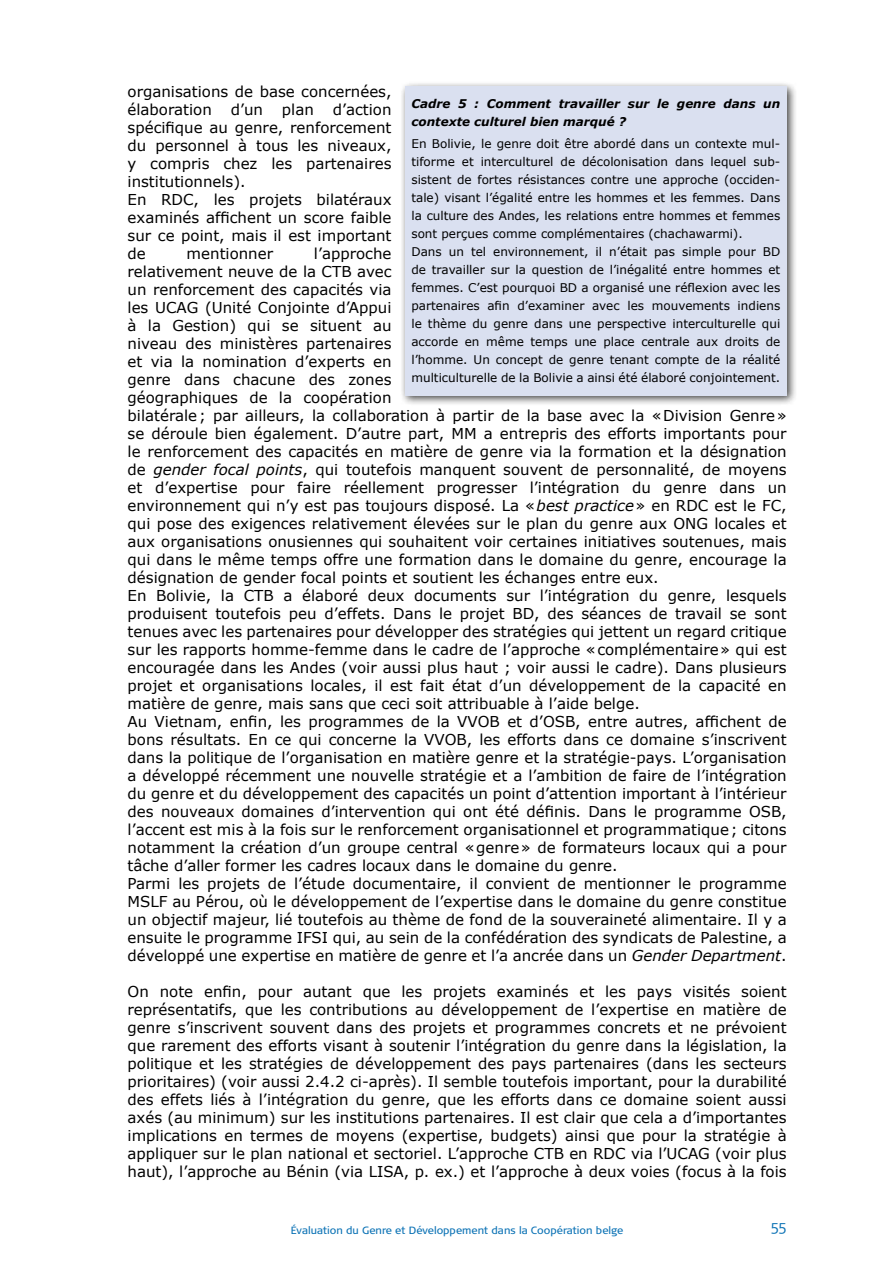
<style>
.page{position:relative;width:893px;height:1263px;background:#fff}
.page>*{position:absolute;margin:0;border:0;box-sizing:border-box;transform-origin:0 0}
.t1{font:15px/18px "Verdana";color:#000}
.t2{font:300 15px "Signa Normal";color:#0b72b5}
.t3{font:12px/18px "Verdana";color:#000}
.t4{font:italic 700 12px/18px "Verdana";color:#000}
.t5{font:10.5px "Signa Normal";color:#0b72b5}
.s1{font-style:italic}
</style>
<div class="page">
<div style="left:400px;top:81px;width:398px;height:325px;background:#000;opacity:.75"></div>
<div style="left:405px;top:86px;width:382px;height:309px;background:#dae0f0"></div>
<p class="t1" style="left:128px;top:82px;width:265px">organisations de base concernées, élaboration</p>
<p class="t4" style="left:411px;top:94px;width:370px">Cadre 5 : Comment travailler sur le genre dans un contexte culturel bien marqué ?</p>
<p class="t3" style="left:411px;top:135px;width:370px">En Bolivie, le genre doit être abordé dans un contexte mul&shy;tiforme et interculturel de décolonisation dans lequel sub&shy;sistent de fortes résistances contre une approche (occiden&shy;tale) visant l’égalité entre les hommes et les femmes. Dans la culture des Andes, les relations entre hommes et femmes sont perçues comme complémentaires (chachawarmi).<br>Dans un tel environnement, il n’était pas simple pour BD de travailler sur la question de l’inégalité entre hommes et femmes. C’est pourquoi BD a organisé une réflexion avec les partenaires afin d’examiner avec les mouvements indiens le thème du genre dans une perspective interculturelle qui accorde en même temps une place centrale aux droits de l’homme. Un concept de genre tenant compte de la réalité multiculturelle de la Bolivie a ainsi été élaboré conjointement.</p>
<p class="t1" style="left:128px;top:100px;width:265px;text-indent:205px">d’action spécifique au genre, renforcement du personnel à tous les niveaux, y compris chez les partenaires institutionnels).<br>En RDC, les projets bilatéraux examinés affichent un score faible sur ce point, mais il est important de</p>
<p class="t1" style="left:231px;top:100px;width:34px">d’un</p>
<p class="t1" style="left:282px;top:100px;width:33px">plan</p>
<p class="t1" style="left:128px;top:244px;width:661px;text-indent:186px">l’approche<br>relativement neuve de la CTB avec<br>un renforcement des capacités via<br>les UCAG (Unité Conjointe d’Appui<br>à la Gestion) qui se situent au<br>niveau des ministères partenaires<br>et via la nomination d’experts en<br>genre dans chacune des zones<br>géographiques de la coopération<br>bilatérale; par ailleurs, la collaboration à partir de la base avec la «Division Genre» se déroule bien également. D’autre part, MM a entrepris des efforts importants pour le renforcement des capacités en matière de genre via la formation et la désignation de <span class="s1">gender focal points</span>, qui toutefois manquent souvent de personnalité, de moyens et d’expertise pour faire réellement progresser l’intégration du genre dans un environnement qui n’y est pas toujours disposé. La «<span class="s1">best practice</span>» en RDC est le FC, qui pose des exigences relativement élevées sur le plan du genre aux ONG locales et aux organisations onusiennes qui souhaitent voir certaines initiatives soutenues, mais qui dans le même temps offre une formation dans le domaine du genre, encourage la désignation de gender focal points et soutient les échanges entre eux.<br>En Bolivie, la CTB a élaboré deux documents sur l’intégration du genre, lesquels produisent toutefois peu d’effets. Dans le projet BD, des séances de travail se sont tenues avec les partenaires pour développer des stratégies qui jettent un regard critique sur les rapports homme-femme dans le cadre de l’approche «complémentaire» qui est encouragée dans les Andes (voir aussi plus haut ; voir aussi le cadre). Dans plusieurs projet et organisations locales, il est fait état d’un développement de la capacité en matière de genre, mais sans que ceci soit attribuable à l’aide belge.<br>Au Vietnam, enfin, les programmes de la VVOB et d’OSB, entre autres, affichent de bons résultats. En ce qui concerne la VVOB, les efforts dans ce domaine s’inscrivent dans la politique de l’organisation en matière genre et la stratégie-pays. L’organisation a développé récemment une nouvelle stratégie et a l’ambition de faire de l’intégration du genre et du développement des capacités un point d’attention important à l’intérieur des nouveaux domaines d’intervention qui ont été définis. Dans le programme OSB, l’accent est mis à la fois sur le renforcement organisationnel et programmatique; citons notamment la création d’un groupe central «genre» de formateurs locaux qui a pour tâche d’aller former les cadres locaux dans le domaine du genre.<br>Parmi les projets de l’étude documentaire, il convient de mentionner le programme MSLF au Pérou, où le développement de l’expertise dans le domaine du genre constitue un objectif majeur, lié toutefois au thème de fond de la souveraineté alimentaire. Il y a ensuite le programme IFSI qui, au sein de la confédération des syndicats de Palestine, a développé une expertise en matière de genre et l’a ancrée dans un <span class="s1">Gender Department</span>.</p>
<p class="t1" style="left:128px;top:982px;width:661px;text-align:justify">On note enfin, pour autant que les projets examinés et les pays visités soient représentatifs, que les contributions au développement de l’expertise en matière de genre s’inscrivent souvent dans des projets et programmes concrets et ne prévoient que rarement des efforts visant à soutenir l’intégration du genre dans la législation, la politique et les stratégies de développement des pays partenaires (dans les secteurs prioritaires) (voir aussi 2.4.2 ci-après). Il semble toutefois important, pour la durabilité des effets liés à l’intégration du genre, que les efforts dans ce domaine soient aussi axés (au minimum) sur les institutions partenaires. Il est clair que cela a d’importantes implications en termes de moyens (expertise, budgets) ainsi que pour la stratégie à appliquer sur le plan national et sectoriel. L’approche CTB en RDC via l’UCAG (voir plus haut), l’approche au Bénin (via LISA, p. ex.) et l’approche à deux voies (focus à la fois</p>
<p class="t1" style="left:187px;top:244px;width:88px">mentionner</p>
<p class="t5" style="left:291px;top:1224px;width:334px">Évaluation du Genre et Développement dans la Coopération belge</p>
<p class="t2" style="left:771px;top:1217px;width:17px">55</p>
</div>
